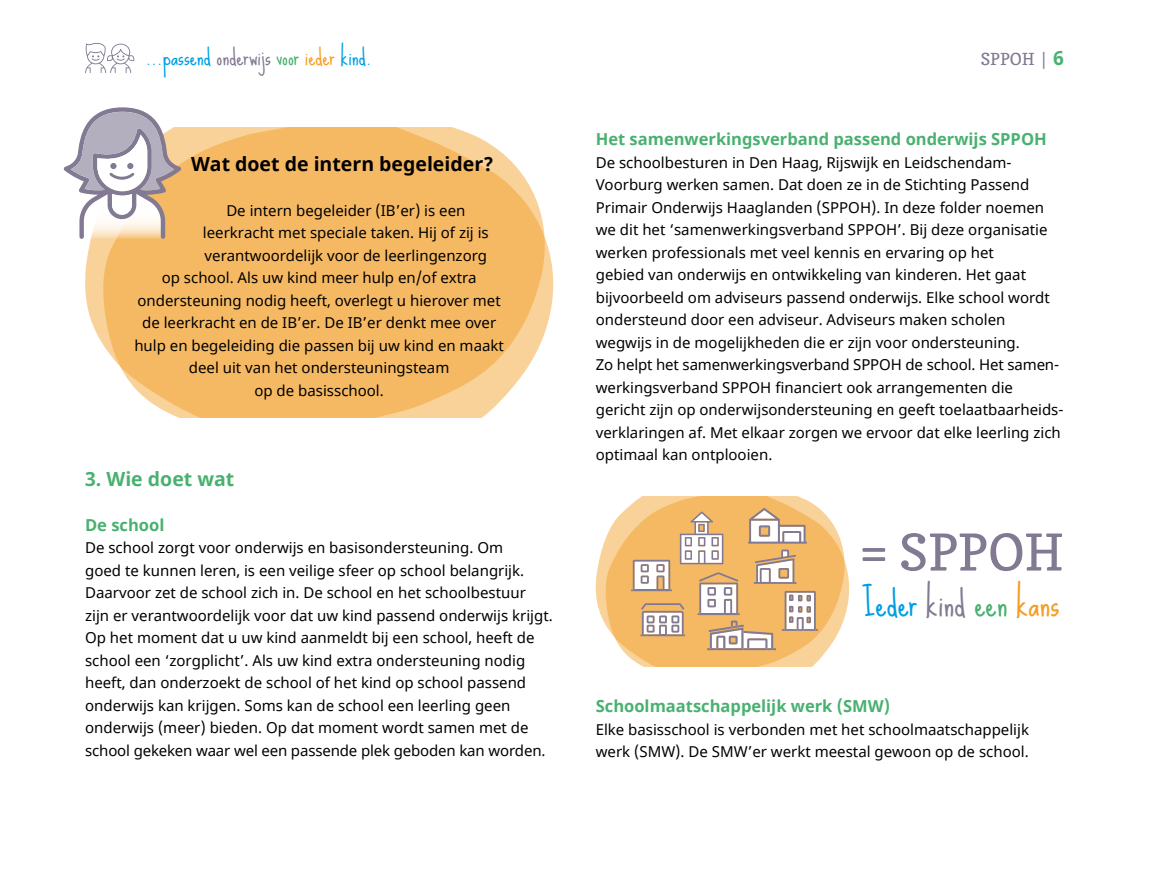
<style>
.page{position:relative;width:1149px;height:893px;background:#fff}
.page>*{position:absolute;margin:0;border:0;box-sizing:border-box;transform-origin:0 0}
.t1{font:50.4px "Copse";letter-spacing:-.005em;color:#827a92}
.t2{font:35.25px "Sue Ellen Francisco";color:#009ee2}
.t3{font:22.5px "Sue Ellen Francisco";color:#009fe3}
.t4{font:700 19.5px "Noto Sans";color:#000}
.t5{font:700 19.5px "Noto Sans";color:#49b170}
.t6{font:700 16.5px "Noto Sans";color:#49b170}
.t7{font:16.5px "Copse";letter-spacing:-.005em;color:#837993}
.t8{font:15px/22.5px "Noto Sans";color:#000}
.s1{color:#837993}
.s2{color:#49b170}
.s3{color:#f59e24}
.s4{font-family:"Noto Sans";font-weight:700;font-size:19.5px;color:#49b170}
.s5{color:#827a92}
.s6{color:#48b070}
.s7{color:#f49d24}
</style>
<div class="page">
<svg style="left:85px;top:42px;width:49px;height:31px"></svg>
<svg style="left:85px;top:128px;width:468px;height:289px;background:#f6c074"></svg>
<svg style="left:64px;top:107px;width:117px;height:132px"></svg>
<svg style="left:595px;top:541px;width:253px;height:83px"></svg>
<svg style="left:605px;top:496px;width:239px;height:171px"></svg>
<h3 class="t3" style="left:146px;top:44px;width:227px">...passend <span class="s1">onderwijs</span> <span class="s2">voor</span> <span class="s3">ieder</span> kind.</h3>
<p class="t7" style="left:980px;top:49px;width:84px">SPPOH | <span class="s4">6</span></p>
<h3 class="t4" style="left:191px;top:150px;width:304px">Wat doet de intern begeleider?</h3>
<p class="t8" style="left:226px;top:200px;width:240px">De intern begeleider (IB’er) is een</p>
<p class="t8" style="left:203px;top:222px;width:287px">leerkracht met speciale taken. Hij of zij is</p>
<p class="t8" style="left:204px;top:245px;width:284px">verantwoordelijk voor de leerlingenzorg</p>
<p class="t8" style="left:162px;top:267px;width:316px">op school. Als uw kind meer hulp en/of extra</p>
<p class="t8" style="left:137px;top:290px;width:364px">ondersteuning nodig heeft, overlegt u hierover met</p>
<p class="t8" style="left:142px;top:312px;width:355px">de leerkracht en de IB’er. De IB’er denkt mee over</p>
<p class="t8" style="left:134px;top:335px;width:371px">hulp en begeleiding die passen bij uw kind en maakt</p>
<p class="t8" style="left:189px;top:357px;width:262px">deel uit van het ondersteuningsteam</p>
<p class="t8" style="left:254px;top:380px;width:131px">op de basisschool.</p>
<h3 class="t5" style="left:85px;top:465px;width:151px">3. Wie doet wat</h3>
<p class="t6" style="left:85px;top:513px;width:81px">De school</p>
<p class="t8" style="left:85px;top:537px;width:469px">De school zorgt voor onderwijs en basisondersteuning. Om<br>goed te kunnen leren, is een veilige sfeer op school belangrijk.<br>Daarvoor zet de school zich in. De school en het schoolbestuur zijn er verantwoordelijk voor dat uw kind passend onderwijs krijgt.<br>Op het moment dat u uw kind aanmeldt bij een school, heeft de school een ‘zorgplicht’. Als uw kind extra ondersteuning nodig heeft, dan onderzoekt de school of het kind op school passend onderwijs kan krijgen. Soms kan de school een leerling geen onderwijs (meer) bieden. Op dat moment wordt samen met de school gekeken waar wel een passende plek geboden kan worden.</p>
<p class="t6" style="left:595px;top:128px;width:452px">Het samenwerkingsverband passend onderwijs SPPOH</p>
<p class="t8" style="left:595px;top:152px;width:469px">De schoolbesturen in Den Haag, Rijswijk en Leidschendam-Voorburg werken samen. Dat doen ze in de Stichting Passend Primair Onderwijs Haaglanden (SPPOH). In deze folder noemen we dit het ‘samenwerkingsverband SPPOH’. Bij deze organisatie werken professionals met veel kennis en ervaring op het<br>gebied van onderwijs en ontwikkeling van kinderen. Het gaat bijvoorbeeld om adviseurs passend onderwijs. Elke school wordt ondersteund door een adviseur. Adviseurs maken scholen wegwijs in de mogelijkheden die er zijn voor ondersteuning.<br>Zo helpt het samenwerkingsverband SPPOH de school. Het samen&shy;werkingsverband SPPOH financiert ook arrangementen die gericht zijn op onderwijsondersteuning en geeft toelaatbaarheids&shy;verklaringen af. Met elkaar zorgen we ervoor dat elke leerling zich optimaal kan ontplooien.</p>
<h1 class="t1" style="left:859px;top:522px;width:206px">= SPPOH</h1>
<h2 class="t2" style="left:862px;top:583px;width:198px">Ieder <span class="s5">kind</span> <span class="s6">een</span> <span class="s7">kans</span></h2>
<p class="t6" style="left:595px;top:695px;width:296px">Schoolmaatschappelijk werk (SMW)</p>
<p class="t8" style="left:595px;top:719px;width:434px">Elke basisschool is verbonden met het schoolmaatschappelijk werk (SMW). De SMW’er werkt meestal gewoon op de school.</p>
</div>
